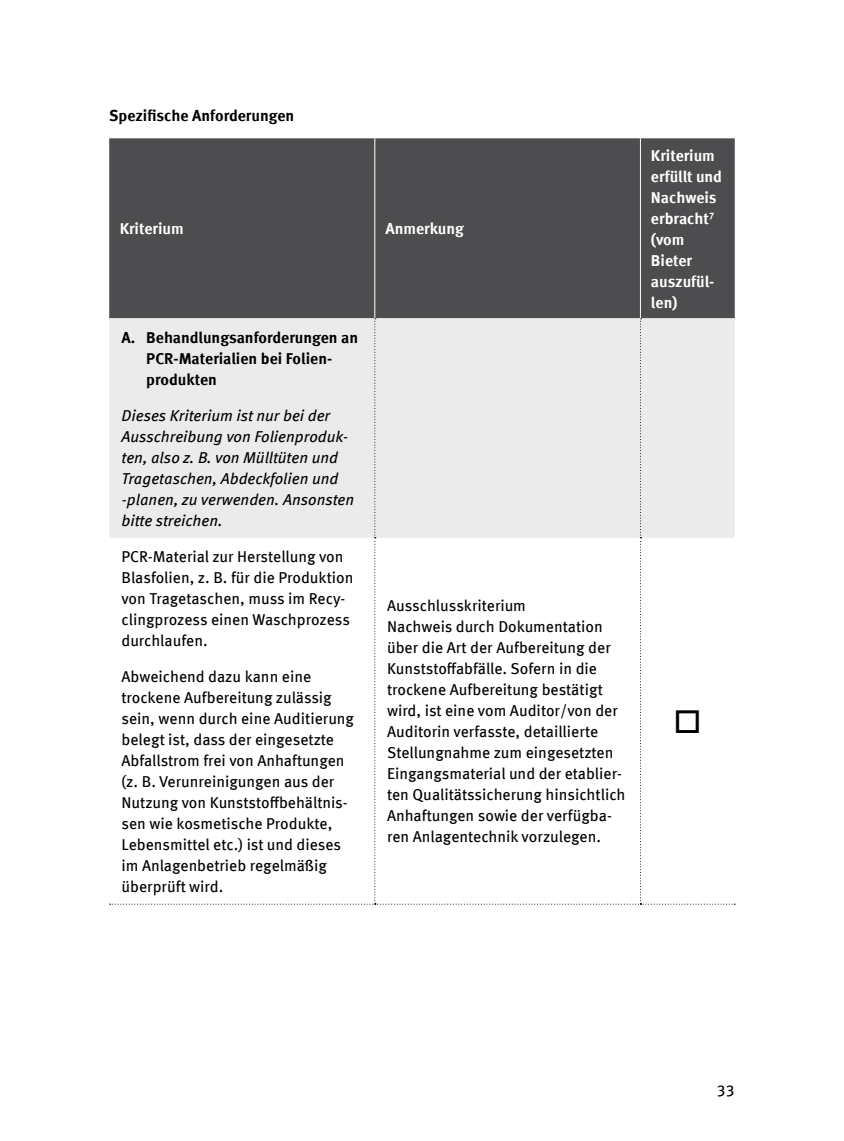
<style>
.page{position:relative;width:844px;height:1141px;background:#fff}
.page>*{position:absolute;margin:0;border:0;box-sizing:border-box;transform-origin:0 0}
.P_Tabelle_RG_Zeile{font:15.75px/21px "Meta Offc";color:#000}
.P_Tabelle_RG_Zeile-2{font:italic 15.75px/21px "Meta Offc";color:#000}
.P_Tabelle_RG_Kopf{font:700 15.75px/21px "Meta Offc";color:#fff}
.P_Tabelle_RG_Zeile-3{font:700 15.75px/21px "Meta Offc";color:#000}
.Normal_wrd_1{font:700 15.75px "Meta Offc";color:#000}
</style>
<div class="page">
<div style="left:109px;top:138px;width:625px;height:180px;background:#4d4d4f"></div>
<hr style="left:374px;top:138px;width:1px;height:180px;background:#fff">
<hr style="left:639px;top:138px;width:1px;height:180px;background:#fff">
<svg style="left:110px;top:318px;width:625px;height:587px"></svg>
<p class="Normal_wrd_1" style="left:109px;top:106px;width:187px">Spezifische Anforderungen</p>
<p class="P_Tabelle_RG_Kopf" style="left:120px;top:219px;width:65px">Kriterium</p>
<p class="P_Tabelle_RG_Kopf" style="left:385px;top:219px;width:80px">Anmerkung</p>
<p class="P_Tabelle_RG_Zeile-3" style="left:146px;top:327px;width:213px;text-indent:-25px">A. Behandlungsanforderungen an<br>PCR-Materialien bei Folien&shy;produkten</p>
<p class="P_Tabelle_RG_Zeile-2" style="left:121px;top:405px;width:234px">Dieses Kriterium ist nur bei der<br>Ausschreibung von Folienproduk&shy;ten, also z. B. von Mülltüten und<br>Tragetaschen, Abdeckfolien und -planen, zu verwenden. Ansonsten bitte streichen.</p>
<p class="P_Tabelle_RG_Zeile" style="left:121px;top:546px;width:233px">PCR-Material zur Herstellung von<br>Blasfolien, z. B. für die Produktion von Tragetaschen, muss im Recy&shy;clingprozess einen Waschprozess durchlaufen.</p>
<p class="P_Tabelle_RG_Zeile" style="left:121px;top:666px;width:234px">Abweichend dazu kann eine trockene Aufbereitung zulässig sein, wenn durch eine Auditierung belegt ist, dass der eingesetzte<br>Abfallstrom frei von Anhaftungen (z. B. Verunreinigungen aus der<br>Nutzung von Kunststoffbehältnis&shy;sen wie kosmetische Produkte,<br>Lebensmittel etc.) ist und dieses im Anlagenbetrieb regelmäßig überprüft wird.</p>
<p class="P_Tabelle_RG_Zeile" style="left:387px;top:596px;width:140px">Ausschlusskriterium</p>
<p class="P_Tabelle_RG_Zeile" style="left:387px;top:617px;width:240px">Nachweis durch Dokumentation über die Art der Aufbereitung der Kunststoffabfälle. Sofern in die trockene Aufbereitung bestätigt wird, ist eine vom Auditor/von der Auditorin verfasste, detaillierte Stellungnahme zum eingesetzten Eingangsmaterial und der etablier&shy;ten Qualitätssicherung hinsichtlich Anhaftungen sowie der verfügba&shy;ren Anlagentechnik vorzulegen.</p>
<p class="P_Tabelle_RG_Kopf" style="left:650px;top:145px;width:73px">Kriterium erfüllt und<br>Nachweis erbracht<sup>7</sup></p>
<p class="P_Tabelle_RG_Kopf" style="left:650px;top:229px;width:65px">(vom<br>Bieter auszufül&shy;len)</p>
<p class="P_Tabelle_RG_Zeile" style="left:716px;top:1080px;width:19px">33</p>
</div>
